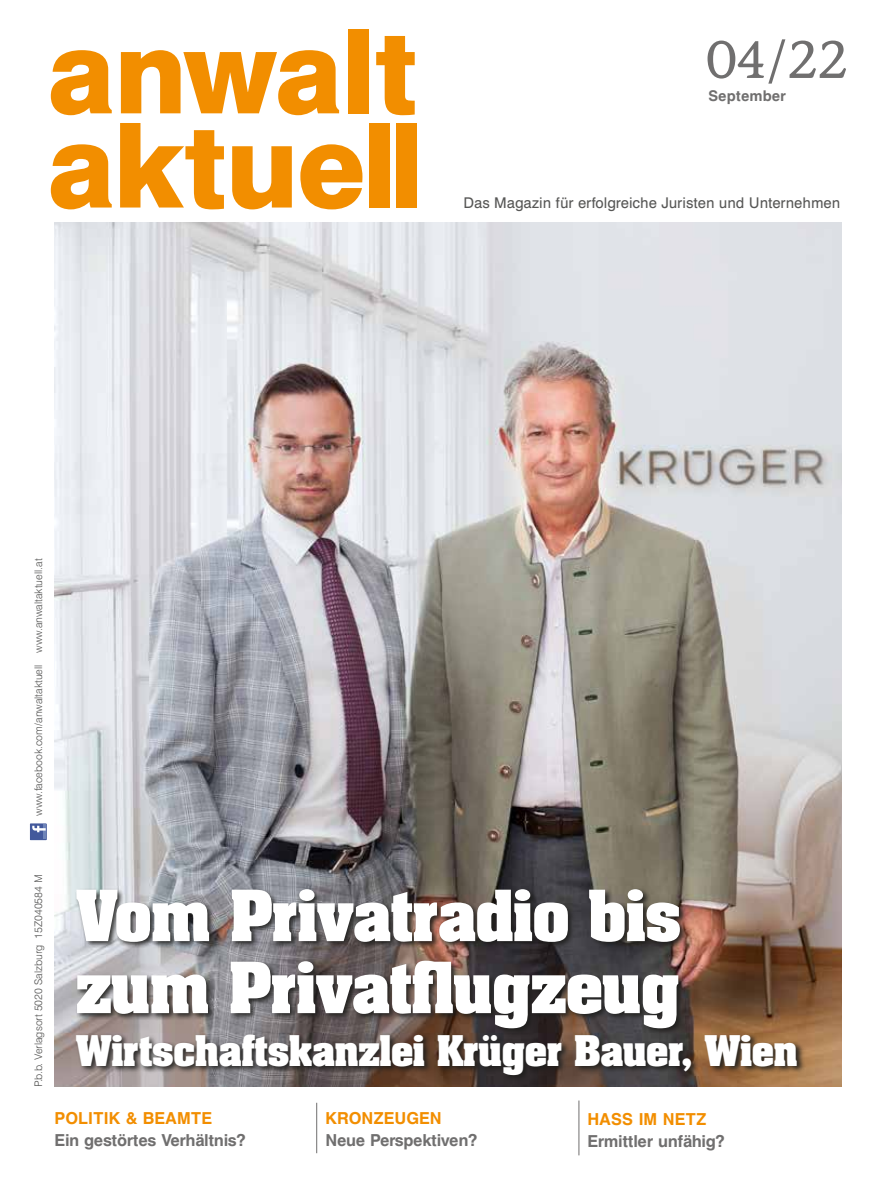
<style>
.page{position:relative;width:893px;height:1191px;background:#fff}
.page>*{position:absolute;margin:0;border:0;box-sizing:border-box;transform-origin:0 0}
.t1{font:800 117.3px "AT Triumvirate";letter-spacing:-.02em;color:#f28e00}
.t2{font:700 60px/72px "Aachen";letter-spacing:-.015em;color:#fff}
.t3{font:52.5px "Stone Informal";color:#706f6f}
.t4{font:700 36px "Aachen";letter-spacing:-.015em;color:#fff}
.t5{font:700 16.5px "AT Triumvirate";letter-spacing:-.02em;color:#706f6f}
.t6{font:700 16.5px "AT Triumvirate";color:#f28e00}
.t7{font:14.85px "AT Triumvirate";color:#575756}
.t8{font:700 14.85px "AT Triumvirate";color:#706f6f}
.t9{font:300 10.5px "AT Triumvirate";color:#575756}
</style>
<div class="page">
<img style="left:55px;top:222px;width:786px;height:865px">
<svg style="left:30px;top:823px;width:17px;height:17px"></svg>
<hr style="left:316px;top:1102px;width:1px;height:51px;background:#706f6f">
<hr style="left:579px;top:1100px;width:1px;height:55px;background:#706f6f">
<div style="left:75px;top:887px;width:731px;height:195px;background:#1d1d1b;opacity:.9"></div>
<h1 class="t1" style="left:46px;top:-10px;width:373px">anwalt</h1>
<h1 class="t1" style="left:46px;top:84px;width:380px">aktuell</h1>
<h3 class="t3" style="left:706px;top:29px;width:142px">04/22</h3>
<h3 class="t8" style="left:708px;top:86px;width:79px">September</h3>
<h3 class="t7" style="left:463px;top:192px;width:378px">Das Magazin für erfolgreiche Juristen und Unternehmen</h3>
<p class="t9" style="left:32px;top:816px;width:259px;rotate:-90deg">www.facebook.com/anwaltaktuell www.anwaltaktuell.at</p>
<p class="t9" style="left:32px;top:1087px;width:214px;rotate:-90deg">P.b.b. Verlagsort 5020 Salzburg 15Z040584 M</p>
<h2 class="t2" style="left:76px;top:878px;width:607px">Vom Privatradio bis zum Privatflugzeug</h2>
<h3 class="t4" style="left:76px;top:1024px;width:724px">Wirtschaftskanzlei Krüger Bauer, Wien</h3>
<h3 class="t6" style="left:55px;top:1107px;width:159px">POLITIK &amp; BEAMTE</h3>
<h3 class="t5" style="left:55px;top:1129px;width:193px">Ein gestörtes Verhältnis?</h3>
<h3 class="t6" style="left:325px;top:1107px;width:118px">KRONZEUGEN</h3>
<h3 class="t5" style="left:325px;top:1129px;width:154px">Neue Perspektiven?</h3>
<h3 class="t6" style="left:587px;top:1107px;width:121px">HASS IM NETZ</h3>
<h3 class="t5" style="left:587px;top:1130px;width:139px">Ermittler unfähig?</h3>
</div>
